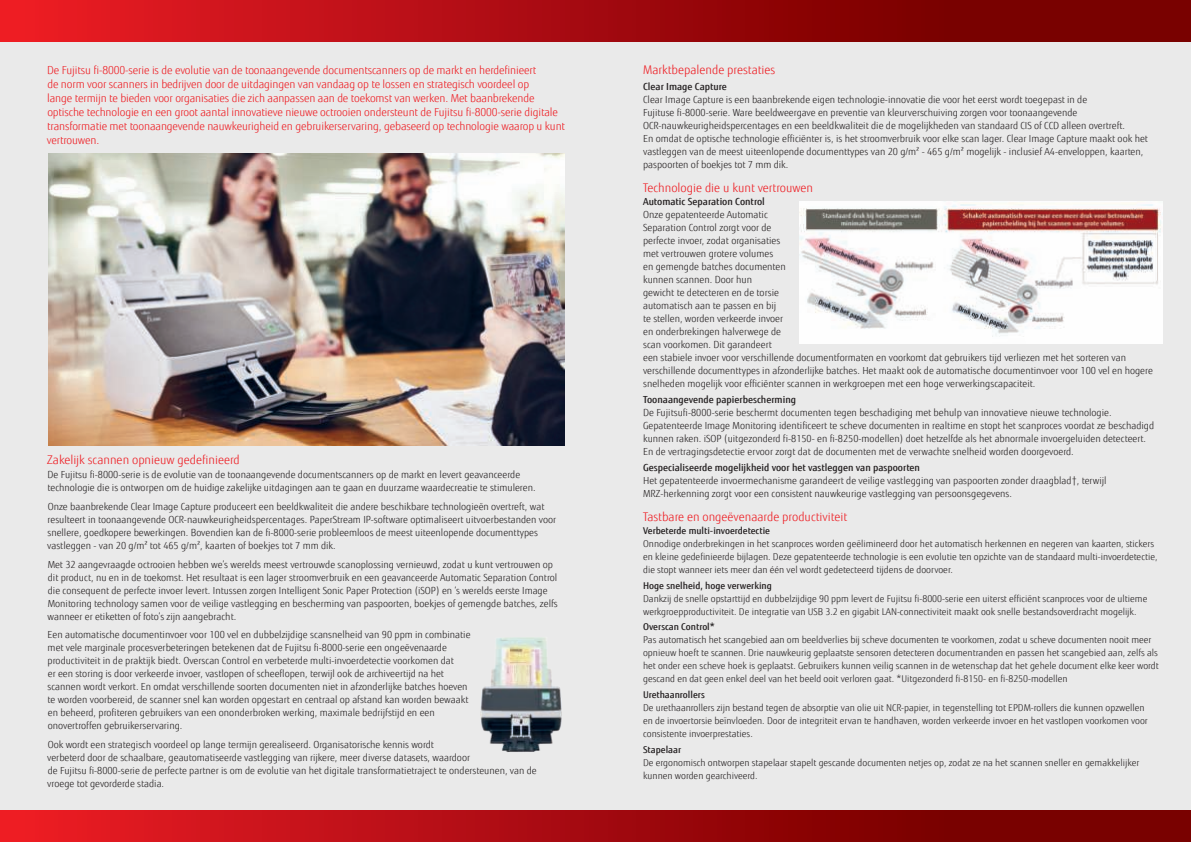
<style>
.page{position:relative;width:1191px;height:842px;background:#fff}
.page>*{position:absolute;margin:0;border:0;box-sizing:border-box;transform-origin:0 0}
.t1{font:300 12px "Fujitsu Sans";color:#ee1d23}
.t2{font:300 11px/14px "Fujitsu Sans";letter-spacing:-.01em;color:#ee1d23}
.t3{font:300 9.8px/13px "Fujitsu Sans";color:#231f20}
.t4{font:500 9.8px "Fujitsu Sans";color:#231f20}
.t5{font:300 9.4px/13px "Fujitsu Sans";color:#231f20}
.t6{font:500 9.4px "Fujitsu Sans";color:#231f20}
</style>
<div class="page">
<div style="left:0;top:41px;width:595px;height:770px;background:#eaeaea"></div>
<div style="left:595px;top:43px;width:596px;height:774px;background:#eaeaea"></div>
<svg style="left:0;top:0;width:1191px;height:42px;background:#a70a0f"></svg>
<svg style="left:0;top:811px;width:1191px;height:31px;background:#a70a0f"></svg>
<img style="left:480px;top:637px;width:82px;height:115px">
<img style="left:48px;top:154px;width:517px;height:292px">
<img style="left:799px;top:201px;width:363px;height:143px">
<p class="t2" style="left:47px;top:63px;width:520px">De Fujitsu fi-8000-serie is de evolutie van de toonaangevende documentscanners op de markt en herdefinieert<br>de norm voor scanners in bedrijven door de uitdagingen van vandaag op te lossen en strategisch voordeel op<br>lange termijn te bieden voor organisaties die zich aanpassen aan de toekomst van werken. Met baanbrekende optische technologie en een groot aantal innovatieve nieuwe octrooien ondersteunt de Fujitsu fi-8000-serie digitale transformatie met toonaangevende nauwkeurigheid en gebruikerservaring, gebaseerd op technologie waarop u kunt vertrouwen.</p>
<p class="t1" style="left:643px;top:64px;width:134px">Marktbepalende prestaties</p>
<p class="t4" style="left:643px;top:82px;width:85px">Clear Image Capture</p>
<p class="t3" style="left:643px;top:94px;width:506px">Clear Image Capture is een baanbrekende eigen technologie-innovatie die voor het eerst wordt toegepast in de<br>Fujituse fi-8000-serie. Ware beeldweergave en preventie van kleurverschuiving zorgen voor toonaangevende OCR-nauwkeurigheidspercentages en een beeldkwaliteit die de mogelijkheden van standaard CIS of CCD alleen overtreft.<br>En omdat de optische technologie efficiënter is, is het stroomverbruik voor elke scan lager. Clear Image Capture maakt ook het vastleggen van de meest uiteenlopende documenttypes van 20 g/m² - 465 g/m² mogelijk - inclusief A4-enveloppen, kaarten, paspoorten of boekjes tot 7 mm dik.</p>
<p class="t1" style="left:643px;top:182px;width:171px">Technologie die u kunt vertrouwen</p>
<p class="t4" style="left:643px;top:197px;width:123px">Automatic Separation Control</p>
<p class="t3" style="left:643px;top:209px;width:511px">Onze gepatenteerde Automatic<br>Separation Control zorgt voor de<br>perfecte invoer, zodat organisaties<br>met vertrouwen grotere volumes<br>en gemengde batches documenten<br>kunnen scannen. Door hun<br>gewicht te detecteren en de torsie<br>automatisch aan te passen en bij<br>te stellen, worden verkeerde invoer<br>en onderbrekingen halverwege de<br>scan voorkomen. Dit garandeert<br>een stabiele invoer voor verschillende documentformaten en voorkomt dat gebruikers tijd verliezen met het sorteren van verschillende documenttypes in afzonderlijke batches. Het maakt ook de automatische documentinvoer voor 100 vel en hogere snelheden mogelijk voor efficiënter scannen in werkgroepen met een hoge verwerkingscapaciteit.</p>
<p class="t4" style="left:643px;top:395px;width:154px">Toonaangevende papierbescherming</p>
<p class="t3" style="left:643px;top:406px;width:512px">De Fujitsufi-8000-serie beschermt documenten tegen beschadiging met behulp van innovatieve nieuwe technologie.<br>Gepatenteerde Image Monitoring identificeert te scheve documenten in realtime en stopt het scanproces voordat ze beschadigd kunnen raken. iSOP (uitgezonderd fi-8150- en fi-8250-modellen) doet hetzelfde als het abnormale invoergeluiden detecteert.<br>En de vertragingsdetectie ervoor zorgt dat de documenten met de verwachte snelheid worden doorgevoerd.</p>
<p class="t4" style="left:643px;top:463px;width:278px">Gespecialiseerde mogelijkheid voor het vastleggen van paspoorten</p>
<p class="t3" style="left:643px;top:474px;width:465px">Het gepatenteerde invoermechanisme garandeert de veilige vastlegging van paspoorten zonder draagblad†, terwijl<br>MRZ-herkenning zorgt voor een consistent nauwkeurige vastlegging van persoonsgegevens.</p>
<p class="t1" style="left:643px;top:511px;width:206px">Tastbare en ongeëvenaarde productiviteit</p>
<p class="t6" style="left:643px;top:526px;width:128px">Verbeterde multi-invoerdetectie</p>
<p class="t5" style="left:643px;top:537px;width:516px">Onnodige onderbrekingen in het scanproces worden geëlimineerd door het automatisch herkennen en negeren van kaarten, stickers en kleine gedefinieerde bijlagen. Deze gepatenteerde technologie is een evolutie ten opzichte van de standaard multi-invoerdetectie, die stopt wanneer iets meer dan één vel wordt gedetecteerd tijdens de doorvoer.</p>
<p class="t6" style="left:643px;top:581px;width:130px">Hoge snelheid, hoge verwerking</p>
<p class="t5" style="left:643px;top:592px;width:506px">Dankzij de snelle opstarttijd en dubbelzijdige 90 ppm levert de Fujitsu fi-8000-serie een uiterst efficiënt scanproces voor de ultieme werkgroepproductiviteit. De integratie van USB 3.2 en gigabit LAN-connectiviteit maakt ook snelle bestandsoverdracht mogelijk.</p>
<p class="t6" style="left:643px;top:623px;width:73px">Overscan Control*</p>
<p class="t5" style="left:643px;top:634px;width:517px">Pas automatisch het scangebied aan om beeldverlies bij scheve documenten te voorkomen, zodat u scheve documenten nooit meer opnieuw hoeft te scannen. Drie nauwkeurig geplaatste sensoren detecteren documentranden en passen het scangebied aan, zelfs als het onder een scheve hoek is geplaatst. Gebruikers kunnen veilig scannen in de wetenschap dat het gehele document elke keer wordt gescand en dat geen enkel deel van het beeld ooit verloren gaat. *Uitgezonderd fi-8150- en fi-8250-modellen</p>
<p class="t6" style="left:643px;top:691px;width:63px">Urethaanrollers</p>
<p class="t5" style="left:643px;top:702px;width:506px">De urethaanrollers zijn bestand tegen de absorptie van olie uit NCR-papier, in tegenstelling tot EPDM-rollers die kunnen opzwellen en de invoertorsie beïnvloeden. Door de integriteit ervan te handhaven, worden verkeerde invoer en het vastlopen voorkomen voor consistente invoerprestaties.</p>
<p class="t6" style="left:643px;top:745px;width:40px">Stapelaar</p>
<p class="t5" style="left:643px;top:757px;width:497px">De ergonomisch ontworpen stapelaar stapelt gescande documenten netjes op, zodat ze na het scannen sneller en gemakkelijker kunnen worden gearchiveerd.</p>
<p class="t1" style="left:47px;top:453px;width:194px">Zakelijk scannen opnieuw gedefinieerd</p>
<p class="t3" style="left:48px;top:468px;width:489px">De Fujitsu fi-8000-serie is de evolutie van de toonaangevende documentscanners op de markt en levert geavanceerde technologie die is ontworpen om de huidige zakelijke uitdagingen aan te gaan en duurzame waardecreatie te stimuleren.</p>
<p class="t3" style="left:47px;top:501px;width:510px">Onze baanbrekende Clear Image Capture produceert een beeldkwaliteit die andere beschikbare technologieën overtreft, wat resulteert in toonaangevende OCR-nauwkeurigheidspercentages. PaperStream IP-software optimaliseert uitvoerbestanden voor snellere, goedkopere bewerkingen. Bovendien kan de fi-8000-serie probleemloos de meest uiteenlopende documenttypes vastleggen - van 20 g/m² tot 465 g/m², kaarten of boekjes tot 7 mm dik.</p>
<p class="t3" style="left:47px;top:558px;width:512px">Met 32 aangevraagde octrooien hebben we’s werelds meest vertrouwde scanoplossing vernieuwd, zodat u kunt vertrouwen op dit product, nu en in de toekomst. Het resultaat is een lager stroomverbruik en een geavanceerde Automatic Separation Control die consequent de perfecte invoer levert. Intussen zorgen Intelligent Sonic Paper Protection (iSOP) en ‘s werelds eerste Image Monitoring technology samen voor de veilige vastlegging en bescherming van paspoorten, boekjes of gemengde batches, zelfs wanneer er etiketten of foto’s zijn aangebracht.</p>
<p class="t3" style="left:47px;top:629px;width:425px">Een automatische documentinvoer voor 100 vel en dubbelzijdige scansnelheid van 90 ppm in combinatie met vele marginale procesverbeteringen betekenen dat de Fujitsu fi-8000-serie een ongeëvenaarde productiviteit in de praktijk biedt. Overscan Control en verbeterde multi-invoerdetectie voorkomen dat<br>er een storing is door verkeerde invoer, vastlopen of scheeflopen, terwijl ook de archiveertijd na het scannen wordt verkort. En omdat verschillende soorten documenten niet in afzonderlijke batches hoeven te worden voorbereid, de scanner snel kan worden opgestart en centraal op afstand kan worden bewaakt en beheerd, profiteren gebruikers van een ononderbroken werking, maximale bedrijfstijd en een onovertroffen gebruikerservaring.</p>
<p class="t3" style="left:47px;top:739px;width:491px">Ook wordt een strategisch voordeel op lange termijn gerealiseerd. Organisatorische kennis wordt<br>verbeterd door de schaalbare, geautomatiseerde vastlegging van rijkere, meer diverse datasets, waardoor<br>de Fujitsu fi-8000-serie de perfecte partner is om de evolutie van het digitale transformatietraject te ondersteunen, van de vroege tot gevorderde stadia.</p>
</div>
